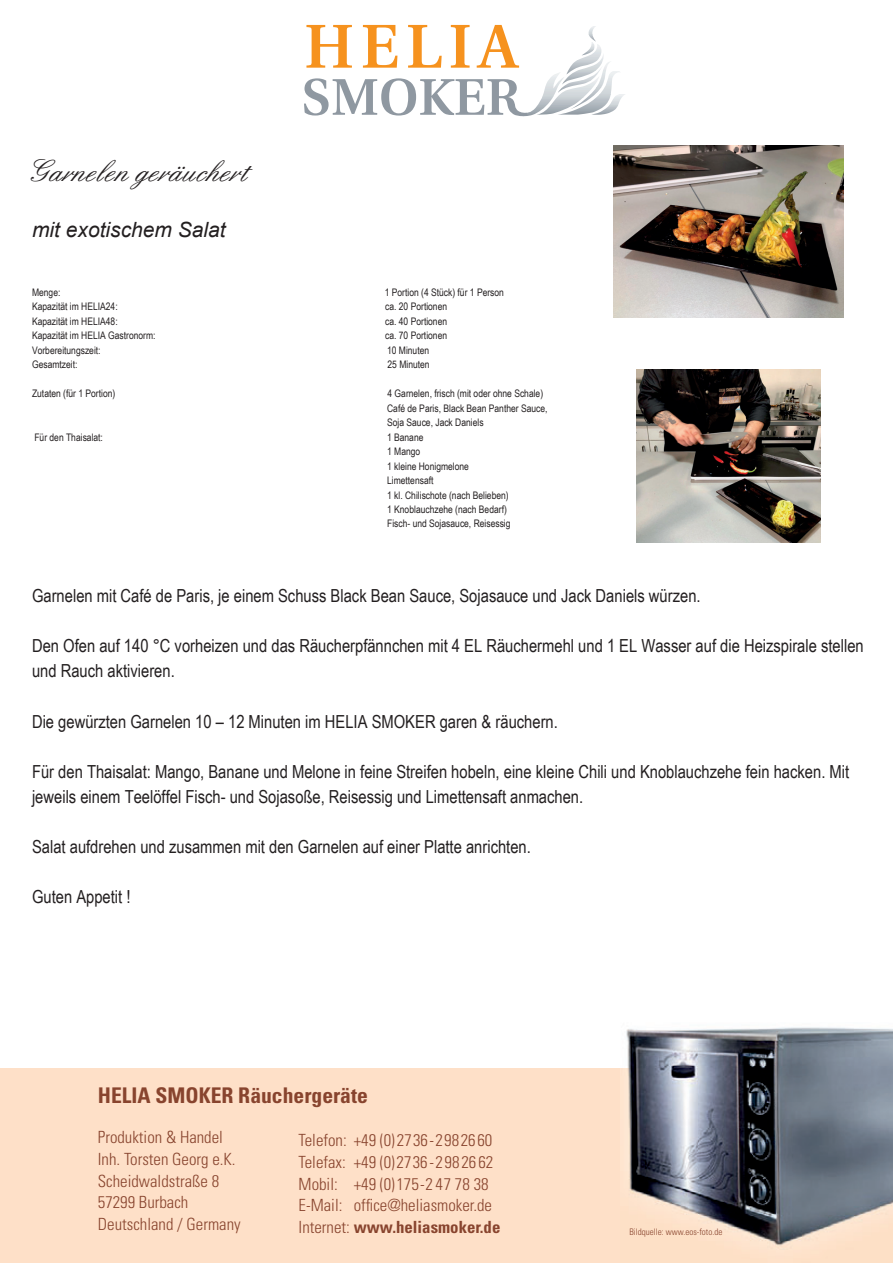
<style>
.page{position:relative;width:893px;height:1263px;background:#fff}
.page>*{position:absolute;margin:0;border:0;box-sizing:border-box;transform-origin:0 0}
.t1{font:33px "English";color:#231f20}
.t2{font:700 condensed 21.6px "Univers LT Std";color:#88442e}
.t3{font:italic 21px "Arial";color:#231f20}
.t4{font:18px/25px "Arial Narrow";color:#231f20}
.t5{font:300 condensed 16.8px/21.6px "Univers LT Std";color:#88442e}
.t6{font:10.35px/14.4px "Arial Narrow";color:#231f20}
.t7{font:300 condensed 9px "Univers LT Std";color:#88442e}
.s1{font-weight:700}
</style>
<div class="page">
<svg style="left:304px;top:25px;width:321px;height:91px"></svg>
<div style="left:0;top:1068px;width:893px;height:195px;background:#fee0c8"></div>
<img style="left:626px;top:1027px;width:267px;height:41px">
<img style="left:624px;top:1068px;width:269px;height:182px">
<img style="left:614px;top:146px;width:229px;height:172px">
<img style="left:636px;top:370px;width:185px;height:172px">
<h1 class="t1" style="left:32px;top:158px;width:224px">Garnelen geräuchert</h1>
<p class="t3" style="left:32px;top:218px;width:195px">mit exotischem Salat</p>
<p class="t6" style="left:32px;top:285px;width:30px">Menge:</p>
<p class="t6" style="left:385px;top:285px;width:121px">1 Portion (4 Stück) für 1 Person</p>
<p class="t6" style="left:32px;top:299px;width:87px">Kapazität im HELIA24:</p>
<p class="t6" style="left:385px;top:299px;width:63px">ca. 20 Portionen</p>
<p class="t6" style="left:32px;top:314px;width:87px">Kapazität im HELIA48:</p>
<p class="t6" style="left:385px;top:314px;width:63px">ca. 40 Portionen</p>
<p class="t6" style="left:32px;top:328px;width:125px">Kapazität im HELIA Gastronorm:</p>
<p class="t6" style="left:385px;top:328px;width:63px">ca. 70 Portionen</p>
<p class="t6" style="left:32px;top:343px;width:70px">Vorbereitungszeit:</p>
<p class="t6" style="left:387px;top:343px;width:44px">10 Minuten</p>
<p class="t6" style="left:32px;top:357px;width:47px">Gesamtzeit:</p>
<p class="t6" style="left:388px;top:357px;width:44px">25 Minuten</p>
<p class="t6" style="left:32px;top:386px;width:85px">Zutaten (für 1 Portion)</p>
<p class="t6" style="left:387px;top:386px;width:162px">4 Garnelen, frisch (mit oder ohne Schale)<br>Café de Paris, Black Bean Panther Sauce,<br>Soja Sauce, Jack Daniels</p>
<p class="t6" style="left:34px;top:430px;width:70px">Für den Thaisalat:</p>
<p class="t6" style="left:387px;top:430px;width:125px">1 Banane<br>1 Mango<br>1 kleine Honigmelone<br>Limettensaft<br>1 kl. Chilischote (nach Belieben)<br>1 Knoblauchzehe (nach Bedarf)<br>Fisch- und Sojasauce, Reisessig</p>
<p class="t4" style="left:32px;top:583px;width:670px">Garnelen mit Café de Paris, je einem Schuss Black Bean Sauce, Sojasauce und Jack Daniels würzen.</p>
<p class="t4" style="left:32px;top:633px;width:833px">Den Ofen auf 140 °C vorheizen und das Räucherpfännchen mit 4 EL Räuchermehl und 1 EL Wasser auf die Heizspirale stellen und Rauch aktivieren.</p>
<p class="t4" style="left:32px;top:708px;width:527px">Die gewürzten Garnelen 10 – 12 Minuten im HELIA SMOKER garen &amp; räuchern.</p>
<p class="t4" style="left:32px;top:759px;width:819px">Für den Thaisalat: Mango, Banane und Melone in feine Streifen hobeln, eine kleine Chili und Knoblauchzehe fein hacken. Mit jeweils einem Teelöffel Fisch- und Sojasoße, Reisessig und Limettensaft anmachen.</p>
<p class="t4" style="left:32px;top:834px;width:500px">Salat aufdrehen und zusammen mit den Garnelen auf einer Platte anrichten.</p>
<p class="t4" style="left:32px;top:884px;width:100px">Guten Appetit !</p>
<p class="t2" style="left:98px;top:1085px;width:271px">HELIA SMOKER Räuchergeräte</p>
<p class="t5" style="left:98px;top:1128px;width:144px">Produktion &amp; Handel<br>Inh. Torsten Georg e.K.<br>Scheidwaldstraße 8<br>57299 Burbach<br>Deutschland / Germany</p>
<p class="t5" style="left:299px;top:1130px;width:203px">Telefon: +49 (0) 2736-2982660<br>Telefax: +49 (0)2736-298 26 62<br>Mobil: +49 (0)175-2 47 7 8 38<br>E-Mail: office@heliasmoker.de<br>Internet: <span class="s1">www.heliasmoker.de</span></p>
<p class="t7" style="left:629px;top:1228px;width:95px">Bildquelle: www.eos-foto.de</p>
</div>
